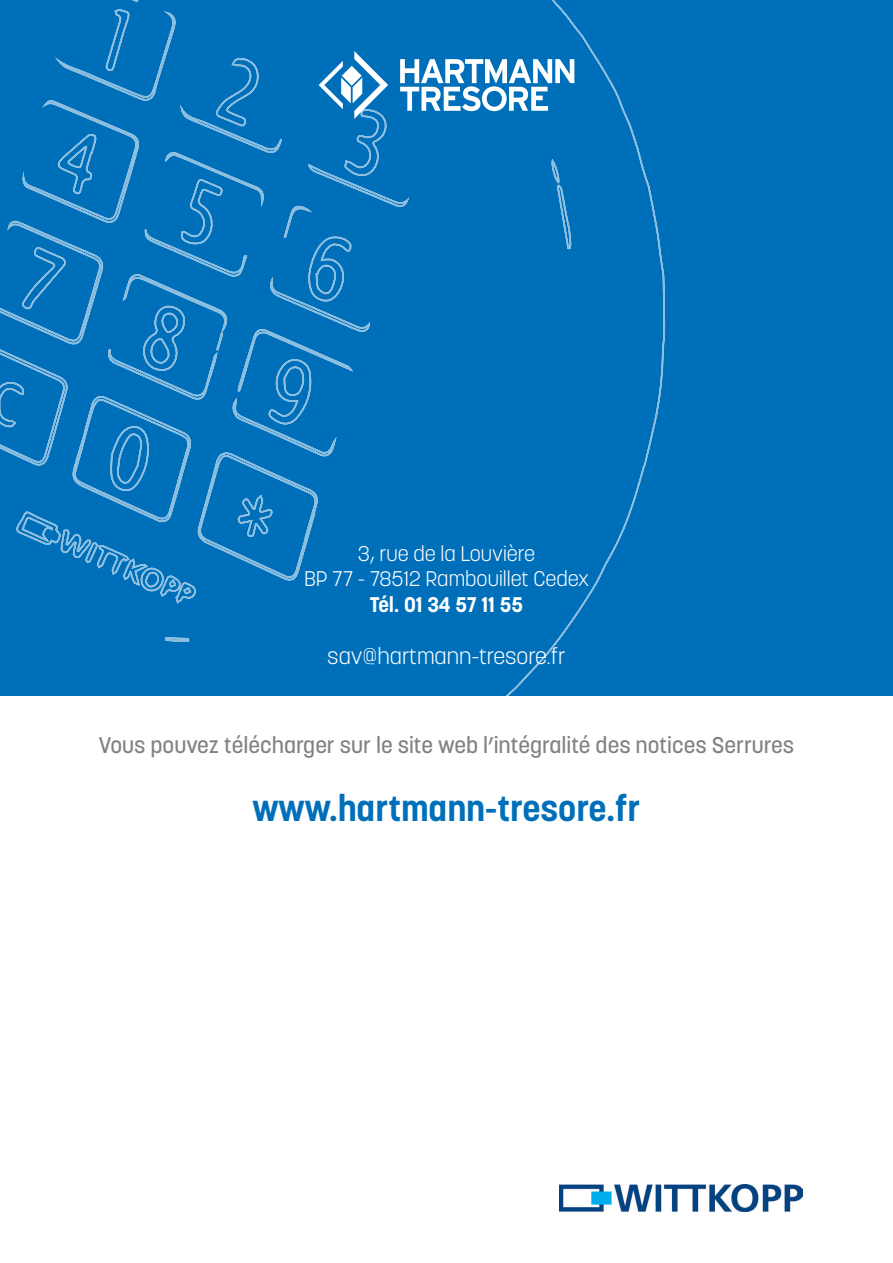
<style>
.page{position:relative;width:893px;height:1263px;background:#fff}
.page>*{position:absolute;margin:0;border:0;box-sizing:border-box;transform-origin:0 0}
.t1{font:700 36px "Korolev";color:#006fba}
.t2{font:500 22.5px "Korolev";color:#847f85}
.t3{font:300 22.5px "Korolev";color:#fff}
.t4{font:300 21px "Korolev";color:#fff}
.t5{font:700 21px "Korolev";color:#fff}
</style>
<div class="page">
<div style="left:0;top:0;width:893px;height:695px;background:#006fba"></div>
<svg style="left:0;top:0;width:665px;height:696px"></svg>
<img style="left:559px;top:1184px;width:243px;height:27px">
<svg style="left:319px;top:51px;width:69px;height:68px"></svg>
<svg style="left:400px;top:59px;width:174px;height:52px"></svg>
<p class="t4" style="left:358px;top:540px;width:179px">3, rue de la Louvière</p>
<p class="t4" style="left:304px;top:566px;width:286px">BP 77 - 78512 Rambouillet Cedex</p>
<p class="t5" style="left:370px;top:591px;width:155px">Tél. 01 34 57 11 55</p>
<p class="t3" style="left:327px;top:641px;width:240px">sav@hartmann-tresore.fr</p>
<p class="t2" style="left:99px;top:730px;width:697px">Vous pouvez télécharger sur le site web l’intégralité des notices Serrures</p>
<p class="t1" style="left:252px;top:785px;width:390px">www.hartmann-tresore.fr</p>
</div>
